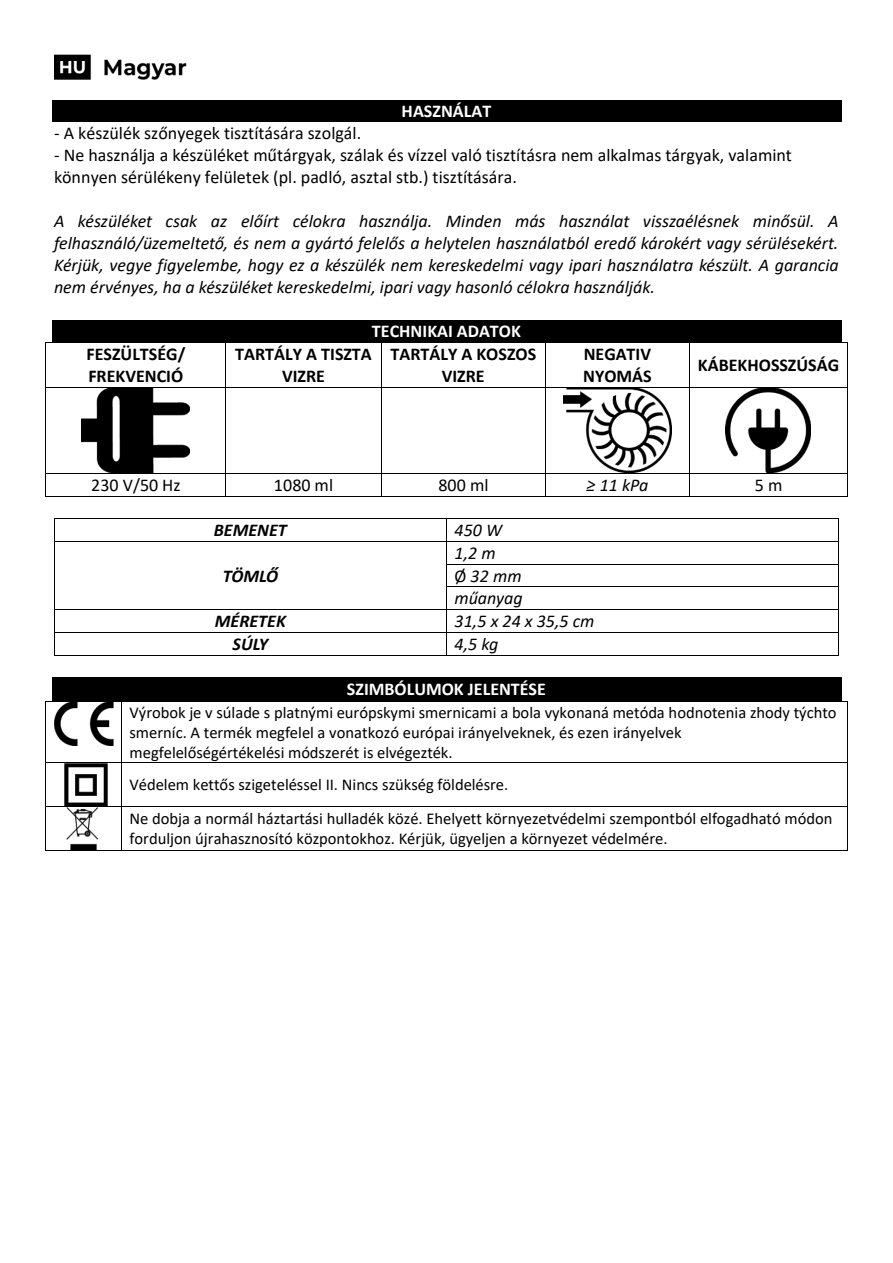
<style>
.page{position:relative;width:893px;height:1263px;background:#fff}
.page>*{position:absolute;margin:0;border:0;box-sizing:border-box;transform-origin:0 0}
.t1{font:italic 18px/21.9px "Calibri";color:#000;text-align:justify}
.t2{font:18px/21.9px "Calibri";color:#000}
.t3{font:700 18px/21.9px "Calibri";color:#000}
.t4{font:700 18px "Calibri";color:#fff}
.t5{font:italic 700 18px "Calibri";color:#000}
.t6{font:16.5px/20.1px "Calibri";color:#000}
.s1{font-style:normal}
</style>
<div class="page">
<img style="left:54px;top:54px;width:133px;height:26px">
<div style="left:52px;top:100px;width:789px;height:22px;background:#000"></div>
<div style="left:52px;top:320px;width:789px;height:22px;background:#000"></div>
<hr style="left:46px;top:342px;width:180px;height:1px;background:#000">
<hr style="left:226px;top:342px;width:155px;height:1px;background:#000">
<hr style="left:382px;top:342px;width:163px;height:1px;background:#000">
<hr style="left:546px;top:342px;width:143px;height:1px;background:#000">
<hr style="left:690px;top:342px;width:157px;height:1px;background:#000">
<hr style="left:46px;top:343px;width:1px;height:44px;background:#000">
<hr style="left:226px;top:343px;width:1px;height:44px;background:#000">
<hr style="left:381px;top:343px;width:1px;height:44px;background:#000">
<hr style="left:545px;top:343px;width:1px;height:44px;background:#000">
<hr style="left:689px;top:343px;width:1px;height:44px;background:#000">
<hr style="left:847px;top:343px;width:1px;height:44px;background:#000">
<hr style="left:46px;top:387px;width:180px;height:1px;background:#000">
<hr style="left:226px;top:387px;width:155px;height:1px;background:#000">
<hr style="left:382px;top:387px;width:163px;height:1px;background:#000">
<hr style="left:546px;top:387px;width:143px;height:1px;background:#000">
<hr style="left:690px;top:387px;width:157px;height:1px;background:#000">
<hr style="left:46px;top:387px;width:1px;height:86px;background:#000">
<hr style="left:226px;top:387px;width:1px;height:86px;background:#000">
<hr style="left:381px;top:387px;width:1px;height:86px;background:#000">
<hr style="left:545px;top:387px;width:1px;height:86px;background:#000">
<hr style="left:689px;top:387px;width:1px;height:86px;background:#000">
<hr style="left:847px;top:387px;width:1px;height:86px;background:#000">
<hr style="left:46px;top:473px;width:180px;height:1px;background:#000">
<hr style="left:226px;top:473px;width:155px;height:1px;background:#000">
<hr style="left:382px;top:473px;width:163px;height:1px;background:#000">
<hr style="left:546px;top:473px;width:143px;height:1px;background:#000">
<hr style="left:690px;top:473px;width:157px;height:1px;background:#000">
<hr style="left:46px;top:496px;width:180px;height:1px;background:#000">
<hr style="left:226px;top:496px;width:155px;height:1px;background:#000">
<svg style="left:381px;top:473px;width:1px;height:24px"></svg>
<hr style="left:382px;top:496px;width:163px;height:1px;background:#000">
<svg style="left:545px;top:473px;width:1px;height:24px"></svg>
<hr style="left:546px;top:496px;width:143px;height:1px;background:#000">
<svg style="left:689px;top:473px;width:1px;height:24px"></svg>
<hr style="left:690px;top:496px;width:157px;height:1px;background:#000">
<svg style="left:847px;top:473px;width:1px;height:24px"></svg>
<hr style="left:55px;top:518px;width:391px;height:1px;background:#000">
<hr style="left:447px;top:518px;width:391px;height:1px;background:#000">
<hr style="left:55px;top:541px;width:391px;height:1px;background:#000">
<hr style="left:447px;top:541px;width:391px;height:1px;background:#000">
<hr style="left:447px;top:564px;width:391px;height:1px;background:#000">
<hr style="left:447px;top:587px;width:391px;height:1px;background:#000">
<hr style="left:55px;top:609px;width:391px;height:1px;background:#000">
<hr style="left:447px;top:609px;width:391px;height:1px;background:#000">
<hr style="left:55px;top:632px;width:391px;height:1px;background:#000">
<hr style="left:447px;top:632px;width:391px;height:1px;background:#000">
<svg style="left:54px;top:518px;width:1px;height:138px"></svg>
<hr style="left:55px;top:655px;width:391px;height:1px;background:#000">
<svg style="left:446px;top:518px;width:1px;height:138px"></svg>
<hr style="left:447px;top:655px;width:391px;height:1px;background:#000">
<svg style="left:838px;top:518px;width:1px;height:138px"></svg>
<div style="left:52px;top:677px;width:789px;height:24px;background:#000"></div>
<hr style="left:46px;top:701px;width:75px;height:1px;background:#000">
<hr style="left:122px;top:701px;width:725px;height:1px;background:#000">
<hr style="left:46px;top:702px;width:1px;height:60px;background:#000">
<hr style="left:121px;top:702px;width:1px;height:60px;background:#000">
<hr style="left:847px;top:702px;width:1px;height:60px;background:#000">
<hr style="left:46px;top:762px;width:75px;height:1px;background:#000">
<hr style="left:122px;top:762px;width:725px;height:1px;background:#000">
<hr style="left:46px;top:763px;width:1px;height:43px;background:#000">
<hr style="left:121px;top:763px;width:1px;height:43px;background:#000">
<hr style="left:847px;top:763px;width:1px;height:43px;background:#000">
<hr style="left:46px;top:806px;width:75px;height:1px;background:#000">
<hr style="left:122px;top:806px;width:725px;height:1px;background:#000">
<hr style="left:46px;top:807px;width:1px;height:43px;background:#000">
<hr style="left:46px;top:850px;width:75px;height:1px;background:#000">
<hr style="left:121px;top:807px;width:1px;height:43px;background:#000">
<hr style="left:122px;top:850px;width:725px;height:1px;background:#000">
<hr style="left:847px;top:807px;width:1px;height:43px;background:#000">
<img style="left:82px;top:388px;width:108px;height:85px">
<img style="left:564px;top:388px;width:108px;height:85px">
<img style="left:726px;top:388px;width:85px;height:85px">
<img style="left:54px;top:702px;width:59px;height:43px">
<img style="left:64px;top:763px;width:43px;height:43px">
<img style="left:67px;top:807px;width:32px;height:43px">
<p class="t4" style="left:402px;top:104px;width:91px">HASZNÁLAT</p>
<p class="t2" style="left:54px;top:124px;width:309px">- A készülék szőnyegek tisztítására szolgál.</p>
<p class="t2" style="left:54px;top:146px;width:739px">- Ne használja a készüléket műtárgyak, szálak és vízzel való tisztításra nem alkalmas tárgyak, valamint könnyen sérülékeny felületek (pl. padló, asztal stb.) tisztítására.</p>
<p class="t1" style="left:54px;top:212px;width:786px">A készüléket csak az előírt célokra használja. Minden más használat visszaélésnek minősül. A felhasználó/üzemeltető, és nem a gyártó felelős a helytelen használatból eredő károkért vagy sérülésekért.<br>Kérjük, vegye figyelembe, hogy ez a készülék nem kereskedelmi vagy ipari használatra készült. A garancia nem érvényes, ha a készüléket kereskedelmi, ipari vagy hasonló célokra használják.</p>
<p class="t4" style="left:372px;top:324px;width:151px">TECHNIKAI ADATOK</p>
<p class="t3" style="left:86px;top:344px;width:101px">FESZÜLTSÉG/<br>FREKVENCIÓ</p>
<p class="t3" style="left:235px;top:344px;width:138px;text-align:center">TARTÁLY A TISZTA<br>VIZRE</p>
<p class="t3" style="left:390px;top:344px;width:147px;text-align:center">TARTÁLY A KOSZOS<br>VIZRE</p>
<p class="t3" style="left:583px;top:344px;width:70px">NEGATIV<br>NYOMÁS</p>
<p class="t3" style="left:698px;top:355px;width:143px">KÁBEKHOSSZÚSÁG</p>
<p class="t2" style="left:91px;top:475px;width:91px">230 V/50 Hz</p>
<p class="t2" style="left:274px;top:475px;width:61px">1080 ml</p>
<p class="t2" style="left:438px;top:475px;width:52px">800 ml</p>
<p class="t1" style="left:587px;top:475px;width:63px">≥ 11 kPa</p>
<p class="t2" style="left:755px;top:475px;width:29px">5 m</p>
<p class="t5" style="left:214px;top:523px;width:74px">BEMENET</p>
<p class="t1" style="left:455px;top:521px;width:49px">450 W</p>
<p class="t5" style="left:223px;top:568px;width:57px">TÖMLŐ</p>
<p class="t1" style="left:455px;top:543px;width:70px;line-height:22.6px;text-align:left">1,2 m<br><span class="s1">Ø</span> 32 mm műanyag</p>
<p class="t5" style="left:215px;top:614px;width:72px">MÉRETEK</p>
<p class="t1" style="left:455px;top:612px;width:141px">31,5 x 24 x 35,5 cm</p>
<p class="t5" style="left:233px;top:636px;width:37px">SÚLY</p>
<p class="t1" style="left:455px;top:634px;width:45px">4,5 kg</p>
<p class="t4" style="left:347px;top:681px;width:200px">SZIMBÓLUMOK JELENTÉSE</p>
<p class="t6" style="left:129px;top:703px;width:709px">Výrobok je v súlade s platnými európskymi smernicami a bola vykonaná metóda hodnotenia zhody týchto smerníc. A termék megfelel a vonatkozó európai irányelveknek, és ezen irányelvek megfelelőségértékelési módszerét is elvégezték.</p>
<p class="t6" style="left:129px;top:769px;width:705px;line-height:33.9px">Védelem kettős szigeteléssel II. Nincs szükség földelésre.<br>Ne dobja a normál háztartási hulladék közé. Ehelyett környezetvédelmi szempontból elfogadható módon</p>
<p class="t6" style="left:129px;top:830px;width:540px">forduljon újrahasznosító központokhoz. Kérjük, ügyeljen a környezet védelmére.</p>
</div>
